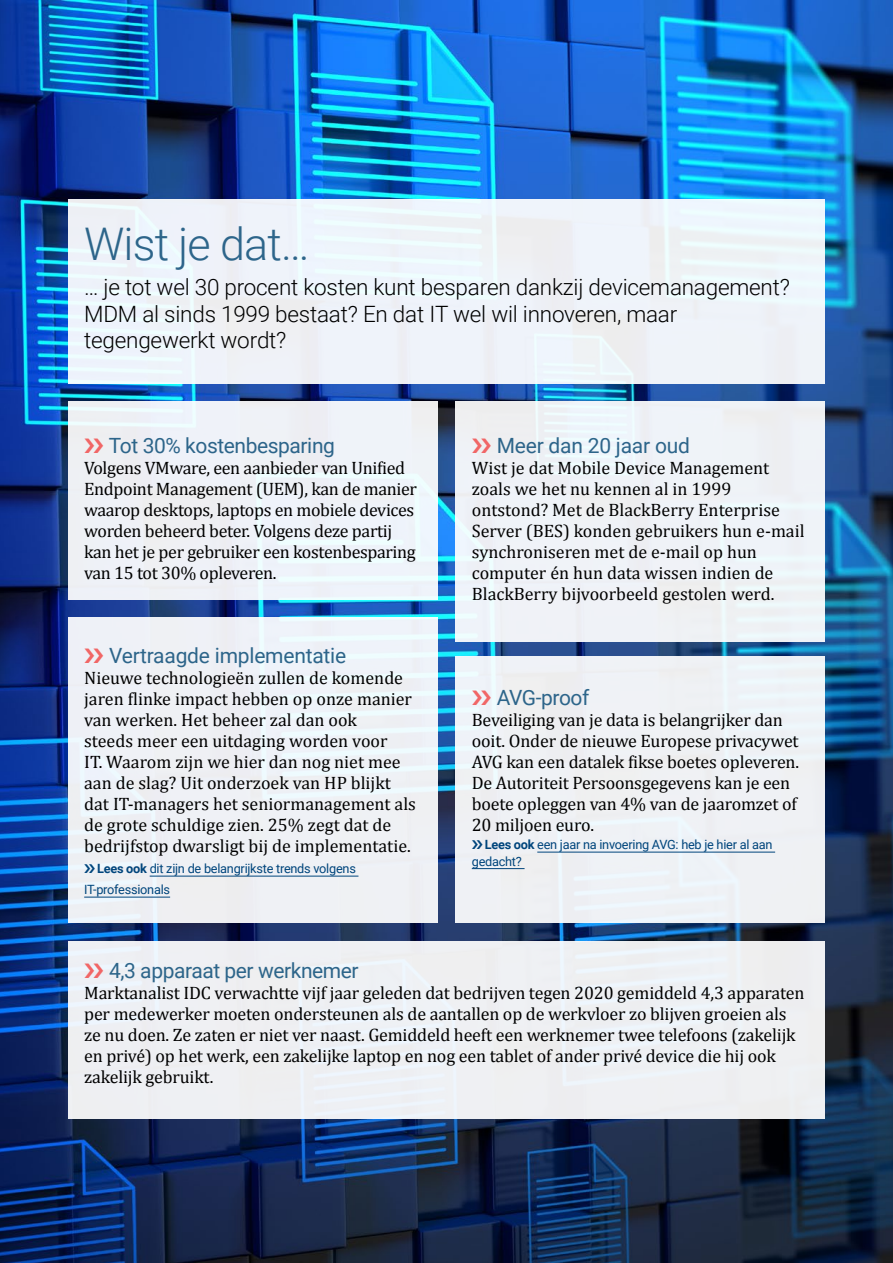
<style>
.page{position:relative;width:893px;height:1263px;background:#fff}
.page>*{position:absolute;margin:0;border:0;box-sizing:border-box;transform-origin:0 0}
.t1{font:300 45px "Roboto";letter-spacing:-.02em;color:#2d658a}
.t2{font:300 22.5px/26.5px "Roboto";letter-spacing:-.01em;color:#000}
.t3{font:21px "Roboto";letter-spacing:-.02em;color:#2d658a}
.t4{font:18px/21px "Cambria";letter-spacing:-.01em;color:#000}
.t5{font:12.75px/16.5px "Roboto";letter-spacing:-.02em;color:#00457c}
.s1{font-weight:700}
</style>
<div class="page">
<img style="left:0;top:0;width:893px;height:1263px">
<div style="left:68px;top:199px;width:757px;height:184px;background:#eef3fa"></div>
<div style="left:68px;top:401px;width:369px;height:199px;background:#eff2f8"></div>
<div style="left:68px;top:941px;width:757px;height:177px;background:#eef0f3"></div>
<div style="left:456px;top:656px;width:369px;height:267px;background:#eff1f5"></div>
<hr style="left:537px;top:852px;width:238px;height:1px;background:#00457c">
<hr style="left:472px;top:868px;width:53px;height:1px;background:#00457c">
<div style="left:456px;top:401px;width:369px;height:240px;background:#eff2f7"></div>
<div style="left:68px;top:617px;width:369px;height:306px;background:#eff1f5"></div>
<hr style="left:150px;top:876px;width:208px;height:1px;background:#00457c">
<hr style="left:84px;top:897px;width:86px;height:1px;background:#00457c">
<svg style="left:85px;top:966px;width:18px;height:4px"></svg>
<svg style="left:472px;top:690px;width:6px;height:4px"></svg>
<h1 class="t1" style="left:84px;top:212px;width:227px">Wist je dat…</h1>
<p class="t2" style="left:84px;top:273px;width:707px">… je tot wel 30 procent kosten kunt besparen dankzij devicemanagement?<br>MDM al sinds 1999 bestaat? En dat IT wel wil innoveren, maar tegengewerkt wordt?</p>
<p class="t3" style="left:109px;top:431px;width:228px">Tot 30% kostenbesparing</p>
<p class="t4" style="left:84px;top:457px;width:334px">Volgens VMware, een aanbieder van Unified Endpoint Management (UEM), kan de manier waarop desktops, laptops en mobiele devices worden beheerd beter. Volgens deze partij kan het je per gebruiker een kostenbesparing van 15 tot 30% opleveren.</p>
<p class="t3" style="left:109px;top:641px;width:239px">Vertraagde implementatie</p>
<p class="t4" style="left:84px;top:667px;width:333px">Nieuwe technologieën zullen de komende jaren flinke impact hebben op onze manier van werken. Het beheer zal dan ook<br>steeds meer een uitdaging worden voor<br>IT. Waarom zijn we hier dan nog niet mee aan de slag? Uit onderzoek van HP blijkt dat IT-managers het seniormanagement als de grote schuldige zien. 25% zegt dat de bedrijfstop dwarsligt bij de implementatie.</p>
<p class="t5" style="left:84px;top:857px;width:273px;line-height:21px;text-indent:13px"><span class="s1">Lees ook</span> dit zijn de belangrijkste trends volgens<br>IT-professionals</p>
<p class="t3" style="left:497px;top:431px;width:195px">Meer dan 20 jaar oud</p>
<p class="t4" style="left:472px;top:457px;width:334px">Wist je dat Mobile Device Management zoals we het nu kennen al in 1999 ontstond? Met de BlackBerry Enterprise Server (BES) konden gebruikers hun e-mail synchroniseren met de e-mail op hun computer én hun data wissen indien de BlackBerry bijvoorbeeld gestolen werd.</p>
<p class="t3" style="left:497px;top:683px;width:94px">AVG-proof</p>
<p class="t4" style="left:472px;top:709px;width:329px">Beveiliging van je data is belangrijker dan ooit. Onder de nieuwe Europese privacywet AVG kan een datalek fikse boetes opleveren.<br>De Autoriteit Persoonsgegevens kan je een boete opleggen van 4% van de jaaromzet of 20 miljoen euro.</p>
<p class="t5" style="left:472px;top:836px;width:302px;text-indent:13px"><span class="s1">Lees ook</span> een jaar na invoering AVG: heb je hier al aan gedacht?</p>
<p class="t3" style="left:109px;top:956px;width:251px">4,3 apparaat per werknemer</p>
<p class="t4" style="left:84px;top:982px;width:722px">Marktanalist IDC verwachtte vijf jaar geleden dat bedrijven tegen 2020 gemiddeld 4,3 apparaten per medewerker moeten ondersteunen als de aantallen op de werkvloer zo blijven groeien als ze nu doen. Ze zaten er niet ver naast. Gemiddeld heeft een werknemer twee telefoons (zakelijk en privé) op het werk, een zakelijke laptop en nog een tablet of ander privé device die hij ook zakelijk gebruikt.</p>
</div>
